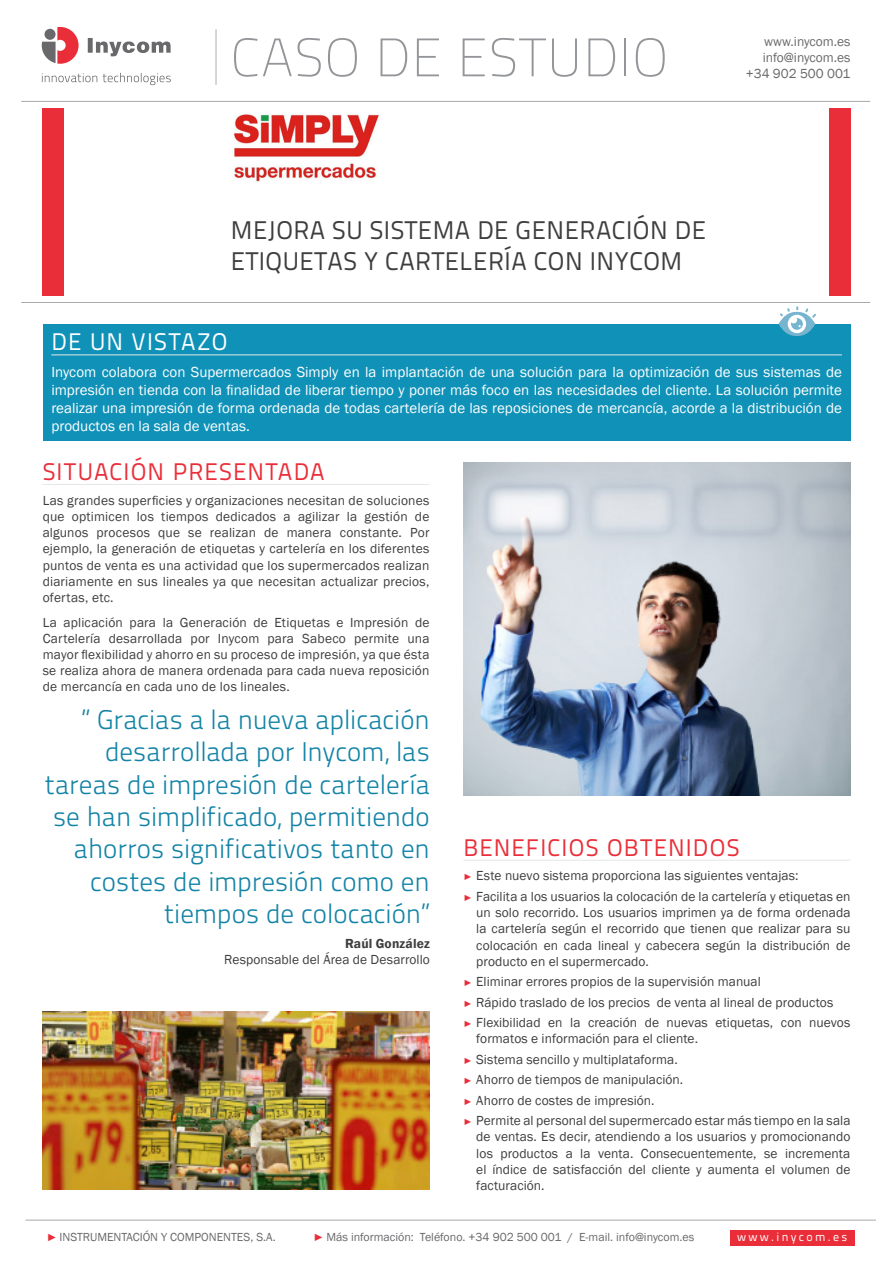
<style>
.page{position:relative;width:893px;height:1263px;background:#fff}
.page>*{position:absolute;margin:0;border:0;box-sizing:border-box;transform-origin:0 0}
.CASO_DE_EXITO_titulo{font:100 54px "Titillium Text 22 L";letter-spacing:.02em;color:#939598}
.viñetas_con_triangul{font:300 27px/32.4px "Titillium Text 22 L";color:#1283a6;text-align:right}
.DESCRIPCION_TITULO_P{font:25.5px/30.6px "Titillium Text 22 L";letter-spacing:.02em;color:#3e3e3f}
.TITULO_ROJO_SUBRAYAD{font:24px "Titillium Text 22 L";letter-spacing:.045em;color:#ea2e39}
.TITULO_ROJO_SUBRAYAD-2{font:24px "Titillium Text 22 L";letter-spacing:.045em;color:#fff}
.TEXTO_CORRIDO_caso_d{font:15px/18px "Franklin Gothic";color:#fff;text-align:justify}
.TEXTO_CORRIDO_caso_d-2{font:13.5px/16.2px "Franklin Gothic";letter-spacing:.005em;color:#3e3e3f;text-align:justify}
.CONTACTO_CABECERA_ca{font:13.5px "Franklin Gothic";color:#69696c}
.TEXTO_CORRIDO_caso_d-3{font:600 13.5px "Franklin Gothic";letter-spacing:.01em;color:#3e3e3f}
.t1{font:12px "Franklin Gothic";color:#69696c}
.t2{font:12px "Titillium Text 22 L";letter-spacing:.19em;color:#fff}
.s1{font-size:9px;color:#ea2e39}
.s2{font-family:"Times New Roman";font-size:10.5px;color:#ea2e39}
.s3{font-size:10.5px;color:#ea2e39}
</style>
<div class="page">
<div style="left:43px;top:108px;width:21px;height:187px;background:#ea2e39"></div>
<div style="left:829px;top:108px;width:21px;height:187px;background:#ea2e39"></div>
<hr style="left:21px;top:101px;width:849px;height:1px;background:#a8a9ad">
<hr style="left:21px;top:302px;width:849px;height:1px;background:#a8a9ad">
<hr style="left:216px;top:29px;width:1px;height:56px;background:#a8a9ad">
<hr style="left:26px;top:1220px;width:850px;height:1px;background:#a8a9ad">
<div style="left:43px;top:324px;width:807px;height:117px;background:#1092b8"></div>
<hr style="left:51px;top:355px;width:791px;height:1px;background:#e6e7e9">
<svg style="left:779px;top:306px;width:37px;height:30px"></svg>
<div style="left:730px;top:1230px;width:124px;height:15px;background:#ea2e39"></div>
<img style="left:233px;top:114px;width:146px;height:68px">
<hr style="left:43px;top:484px;width:386px;height:1px;background:#e6e7e9">
<hr style="left:463px;top:860px;width:387px;height:1px;background:#e6e7e9">
<svg style="left:42px;top:73px;width:129px;height:12px"></svg>
<svg style="left:88px;top:38px;width:83px;height:18px"></svg>
<svg style="left:42px;top:27px;width:37px;height:37px"></svg>
<img style="left:463px;top:462px;width:387px;height:333px">
<img style="left:43px;top:1011px;width:386px;height:179px">
<p class="CASO_DE_EXITO_titulo" style="left:231px;top:19px;width:439px">CASO DE ESTUDIO</p>
<p class="CONTACTO_CABECERA_ca" style="left:764px;top:33px;width:88px">www.inycom.es</p>
<p class="CONTACTO_CABECERA_ca" style="left:763px;top:49px;width:89px">info@inycom.es</p>
<p class="CONTACTO_CABECERA_ca" style="left:746px;top:65px;width:106px">+34 902 500 001</p>
<p class="DESCRIPCION_TITULO_P" style="left:231px;top:213px;width:477px">MEJORA SU SISTEMA DE GENERACIÓN DE<br>ETIQUETAS Y CARTELERÍA CON INYCOM</p>
<p class="TITULO_ROJO_SUBRAYAD-2" style="left:51px;top:324px;width:177px">DE UN VISTAZO</p>
<p class="TEXTO_CORRIDO_caso_d" style="left:51px;top:363px;width:792px">Inycom colabora con Supermercados Simply en la implantación de una solución para la optimización de sus sistemas de impresión en tienda con la finalidad de liberar tiempo y poner más foco en las necesidades del cliente. La solución permite realizar una impresión de forma ordenada de todas cartelería de las reposiciones de mercancía, acorde a la distribución de productos en la sala de ventas.</p>
<p class="TITULO_ROJO_SUBRAYAD" style="left:43px;top:454px;width:283px">SITUACIÓN PRESENTADA</p>
<p class="TEXTO_CORRIDO_caso_d-2" style="left:43px;top:492px;width:388px">Las grandes superficies y organizaciones necesitan de soluciones que optimicen los tiempos dedicados a agilizar la gestión de algunos procesos que se realizan de manera constante. Por ejemplo, la generación de etiquetas y cartelería en los diferentes puntos de venta es una actividad que los supermercados realizan diariamente en sus lineales ya que necesitan actualizar precios, ofertas, etc.</p>
<p class="TEXTO_CORRIDO_caso_d-2" style="left:43px;top:614px;width:388px">La aplicación para la Generación de Etiquetas e Impresión de Cartelería desarrollada por Inycom para Sabeco permite una mayor flexibilidad y ahorro en su proceso de impresión, ya que ésta se realiza ahora de manera ordenada para cada nueva reposición de mercancía en cada uno de los lineales.</p>
<p class="viñetas_con_triangul" style="left:45px;top:702px;width:386px">” Gracias a la nueva aplicación desarrollada por Inycom, las tareas de impresión de cartelería se han simplificado, permitiendo ahorros significativos tanto en costes de impresión como en tiempos de colocación”</p>
<p class="TEXTO_CORRIDO_caso_d-3" style="left:345px;top:935px;width:86px">Raúl González</p>
<p class="TEXTO_CORRIDO_caso_d-2" style="left:224px;top:952px;width:207px">Responsable del Área de Desarrollo</p>
<p class="TITULO_ROJO_SUBRAYAD" style="left:463px;top:829px;width:277px">BENEFICIOS OBTENIDOS</p>
<p class="TEXTO_CORRIDO_caso_d-2" style="left:463px;top:868px;width:336px"><span class="s1">►</span> Este nuevo sistema proporciona las siguientes ventajas:</p>
<p class="TEXTO_CORRIDO_caso_d-2" style="left:476px;top:889px;width:376px;text-indent:-13px"><span class="s1">►</span> Facilita a los usuarios la colocación de la cartelería y etiquetas en un solo recorrido. Los usuarios imprimen ya de forma ordenada la cartelería según el recorrido que tienen que realizar para su colocación en cada lineal y cabecera según la distribución de producto en el supermercado.</p>
<p class="TEXTO_CORRIDO_caso_d-2" style="left:463px;top:974px;width:299px"><span class="s1">►</span> Eliminar errores propios de la supervisión manual</p>
<p class="TEXTO_CORRIDO_caso_d-2" style="left:463px;top:994px;width:371px"><span class="s1">►</span> Rápido traslado de los precios de venta al lineal de productos</p>
<p class="TEXTO_CORRIDO_caso_d-2" style="left:476px;top:1015px;width:376px;text-indent:-13px"><span class="s1">►</span> Flexibilidad en la creación de nuevas etiquetas, con nuevos formatos e información para el cliente.</p>
<p class="TEXTO_CORRIDO_caso_d-2" style="left:463px;top:1051px;width:216px"><span class="s1">►</span> Sistema sencillo y multiplataforma.</p>
<p class="TEXTO_CORRIDO_caso_d-2" style="left:463px;top:1072px;width:221px"><span class="s1">►</span> Ahorro de tiempos de manipulación.</p>
<p class="TEXTO_CORRIDO_caso_d-2" style="left:463px;top:1092px;width:193px"><span class="s1">►</span> Ahorro de costes de impresión.</p>
<p class="TEXTO_CORRIDO_caso_d-2" style="left:476px;top:1113px;width:376px;text-indent:-13px"><span class="s1">►</span> Permite al personal del supermercado estar más tiempo en la sala de ventas. Es decir, atendiendo a los usuarios y promocionando los productos a la venta. Consecuentemente, se incrementa el índice de satisfacción del cliente y aumenta el volumen de facturación.</p>
<p class="t1" style="left:47px;top:1229px;width:231px"><span class="s2">►</span> INSTRUMENTACIÓN Y COMPONENTES, S.A.</p>
<p class="t1" style="left:314px;top:1229px;width:382px"><span class="s3">►</span> Más información: Teléfono. +34 902 500 001 / E-mail. info@inycom.es</p>
<p class="t2" style="left:737px;top:1227px;width:112px">www.inycom.es</p>
</div>
